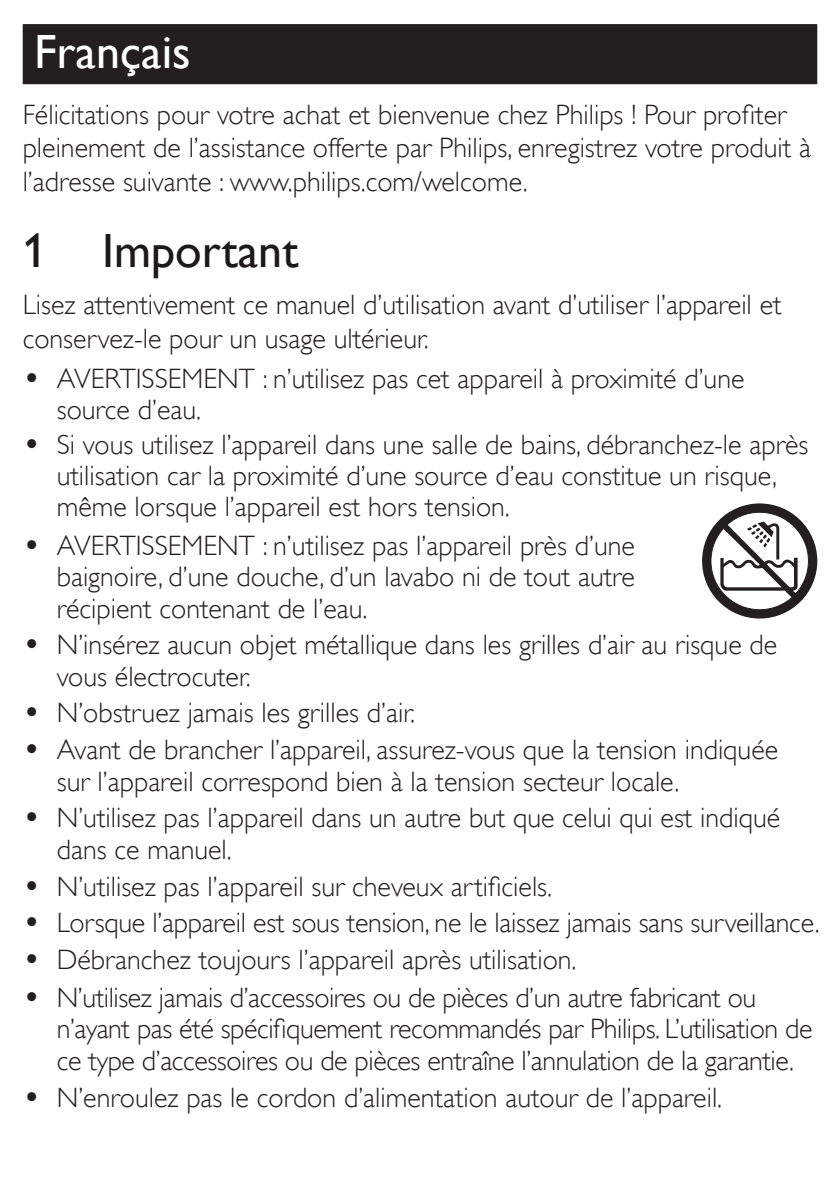
<style>
.page{position:relative;width:840px;height:1191px;background:#fff}
.page>*{position:absolute;margin:0;border:0;box-sizing:border-box;transform-origin:0 0}
.t1{font:48px "Gill Sans Alt One WGL";color:#1c1a19}
.t2{font:48px "Gill Sans Alt One WGL";color:#fff}
.t3{font:28px/31.2px "Gill Sans Alt One WGL Light";color:#231f20}
.s1{font-size:36px}
</style>
<div class="page">
<div style="left:23px;top:24px;width:793px;height:60px;background:#231f20"></div>
<svg style="left:702px;top:503px;width:114px;height:115px"></svg>
<h1 class="t2" style="left:34px;top:19px;width:158px">Français</h1>
<p class="t3" style="left:23px;top:97px;width:789px;line-height:33.6px">Félicitations pour votre achat et bienvenue chez Philips ! Pour profiter pleinement de l’assistance offerte par Philips, enregistrez votre produit à l’adresse suivante : www.philips.com/welcome.</p>
<h1 class="t1" style="left:23px;top:218px;width:277px">1 Important</h1>
<p class="t3" style="left:23px;top:288px;width:760px;line-height:33.6px">Lisez attentivement ce manuel d’utilisation avant d’utiliser l’appareil et conservez-le pour un usage ultérieur.</p>
<p class="t3" style="left:57px;top:363px;width:689px;text-indent:-34px"><span class="s1">•</span> AVERTISSEMENT : n’utilisez pas cet appareil à proximité d’une source d’eau.</p>
<p class="t3" style="left:57px;top:429px;width:752px;text-indent:-34px"><span class="s1">•</span> Si vous utilisez l’appareil dans une salle de bains, débranchez-le après utilisation car la proximité d’une source d’eau constitue un risque, même lorsque l’appareil est hors tension.</p>
<p class="t3" style="left:57px;top:530px;width:579px;text-align:justify;text-indent:-34px"><span class="s1">•</span> AVERTISSEMENT : n’utilisez pas l’appareil près d’une baignoire, d’une douche, d’un lavabo ni de tout autre récipient contenant de l’eau.</p>
<p class="t3" style="left:57px;top:629px;width:721px;text-indent:-34px"><span class="s1">•</span> N’insérez aucun objet métallique dans les grilles d’air au risque de vous électrocuter.</p>
<p class="t3" style="left:23px;top:697px;width:393px"><span class="s1">•</span> N’obstruez jamais les grilles d’air.</p>
<p class="t3" style="left:57px;top:734px;width:722px;text-indent:-34px"><span class="s1">•</span> Avant de brancher l’appareil, assurez-vous que la tension indiquée sur l’appareil correspond bien à la tension secteur locale.</p>
<p class="t3" style="left:57px;top:802px;width:724px;text-indent:-34px"><span class="s1">•</span> N’utilisez pas l’appareil dans un autre but que celui qui est indiqué dans ce manuel.</p>
<p class="t3" style="left:23px;top:870px;width:530px"><span class="s1">•</span> N’utilisez pas l’appareil sur cheveux artificiels.</p>
<p class="t3" style="left:23px;top:907px;width:798px"><span class="s1">•</span> Lorsque l’appareil est sous tension, ne le laissez jamais sans surveillance.</p>
<p class="t3" style="left:23px;top:944px;width:555px"><span class="s1">•</span> Débranchez toujours l’appareil après utilisation.</p>
<p class="t3" style="left:57px;top:981px;width:756px;text-indent:-34px"><span class="s1">•</span> N’utilisez jamais d’accessoires ou de pièces d’un autre fabricant ou n’ayant pas été spécifiquement recommandés par Philips. L’utilisation de ce type d’accessoires ou de pièces entraîne l’annulation de la garantie.</p>
<p class="t3" style="left:23px;top:1082px;width:700px"><span class="s1">•</span> N’enroulez pas le cordon d’alimentation autour de l’appareil.</p>
</div>
